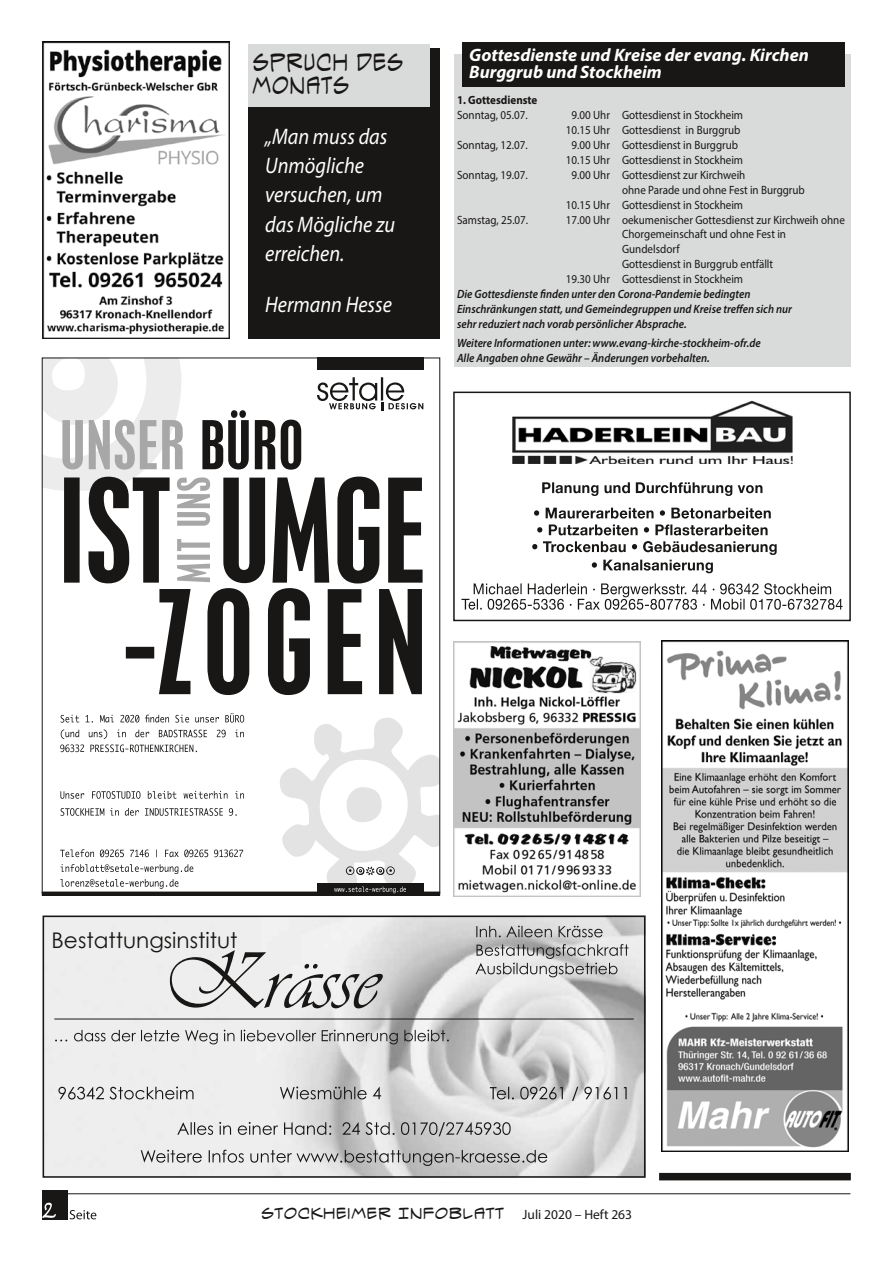
<style>
.page{position:relative;width:893px;height:1263px;background:#fff}
.page>*{position:absolute;margin:0;border:0;box-sizing:border-box;transform-origin:0 0}
.t1{font:83.25px "Vivaldii";color:#181716}
.t2{font:25.5px/22.5px "Spectre Verde BB";color:#181716;scale:.82 1}
.t3{font:italic 22.5px/29.2px "Myriad Pro";color:#fff;scale:.9 1}
.t4{font:21.6px "Century Gothic";color:#181716}
.t5{font:italic 700 18px/16.5px "Myriad Pro";color:#fff}
.t6{font:16.5px "Spectre Verde BB";color:#181716}
.t7{font:12px/15px "Myriad Pro";color:#181716;text-align:center;scale:.92 1}
.t8{font:italic 600 12px/15px "Myriad Pro";color:#181716;scale:.92 1}
.t9{font:700 12px "Myriad Pro";color:#181716;scale:.92 1}
.s1{font-family:"Myriad Pro";font-size:13.5px}
</style>
<div class="page">
<hr style="left:43px;top:1193px;width:807px;height:1px;background:#181716">
<div style="left:43px;top:1190px;width:25px;height:30px;background:#181716"></div>
<svg style="left:70px;top:1210px;width:26px;height:9px"></svg>
<svg style="left:42px;top:1203px;width:14px;height:15px"></svg>
<div style="left:454px;top:54px;width:396px;height:313px;background:#d9dada"></div>
<div style="left:462px;top:43px;width:383px;height:44px;background:#181716"></div>
<div style="left:248px;top:49px;width:191px;height:290px;background:#181716"></div>
<div style="left:248px;top:44px;width:181px;height:62px;background:#d9dada"></div>
<img style="left:46px;top:918px;width:596px;height:257px">
<svg style="left:475px;top:944px;width:154px;height:33px"></svg>
<svg style="left:476px;top:926px;width:127px;height:11px"></svg>
<hr style="left:54px;top:1019px;width:580px;height:1px;background:#181716">
<svg style="left:55px;top:1030px;width:394px;height:14px"></svg>
<svg style="left:141px;top:1150px;width:406px;height:16px"></svg>
<svg style="left:177px;top:1122px;width:334px;height:14px"></svg>
<svg style="left:58px;top:1086px;width:569px;height:15px"></svg>
<div style="left:43px;top:915px;width:602px;height:263px;border:2px solid #181716"></div>
<img style="left:42px;top:41px;width:187px;height:298px">
<img style="left:661px;top:641px;width:187px;height:510px">
<img style="left:453px;top:641px;width:187px;height:255px">
<svg style="left:61px;top:808px;width:176px;height:8px"></svg>
<svg style="left:60px;top:791px;width:184px;height:8px"></svg>
<svg style="left:60px;top:729px;width:184px;height:23px"></svg>
<svg style="left:61px;top:713px;width:183px;height:10px"></svg>
<div style="left:42px;top:891px;width:398px;height:5px;background:#181716"></div>
<svg style="left:60px;top:864px;width:133px;height:25px"></svg>
<svg style="left:60px;top:849px;width:183px;height:8px"></svg>
<svg style="left:280px;top:718px;width:160px;height:176px"></svg>
<svg style="left:42px;top:358px;width:381px;height:337px"></svg>
<div style="left:453px;top:392px;width:398px;height:229px;border:2px solid #181716"></div>
<img style="left:512px;top:400px;width:280px;height:64px">
<svg style="left:461px;top:583px;width:381px;height:27px"></svg>
<svg style="left:532px;top:541px;width:245px;height:32px"></svg>
<svg style="left:534px;top:508px;width:237px;height:27px"></svg>
<svg style="left:542px;top:482px;width:220px;height:14px"></svg>
<div style="left:659px;top:1173px;width:192px;height:7px;background:#181716"></div>
<h2 class="t2" style="left:252px;top:51px;width:186px">SPRUCH DES<br>MONATS</h2>
<h3 class="t3" style="left:265px;top:122px;width:146px">„Man muss das<br>Unmögliche versuchen, um das Mögliche zu erreichen.</h3>
<h3 class="t3" style="left:265px;top:289px;width:142px">Hermann Hesse</h3>
<h3 class="t5" style="left:469px;top:46px;width:341px">Gottesdienste und Kreise der evang. Kirchen<br>Burggrub und Stockheim</h3>
<p class="t9" style="left:457px;top:92px;width:89px">1. Gottesdienste</p>
<p class="t7" style="left:457px;top:107px;width:78px">Sonntag, 05.07.</p>
<p class="t7" style="left:566px;top:107px;width:194px">9.00 Uhr Gottesdienst in Stockheim<br>10.15 Uhr Gottesdienst in Burggrub</p>
<p class="t7" style="left:457px;top:137px;width:78px">Sonntag, 12.07.</p>
<p class="t7" style="left:566px;top:137px;width:194px">9.00 Uhr Gottesdienst in Burggrub<br>10.15 Uhr Gottesdienst in Stockheim</p>
<p class="t7" style="left:457px;top:167px;width:78px">Sonntag, 19.07.</p>
<p class="t7" style="left:572px;top:167px;width:190px">9.00 Uhr Gottesdienst zur Kirchweih</p>
<p class="t7" style="left:622px;top:182px;width:200px">ohne Parade und ohne Fest in Burggrub</p>
<p class="t7" style="left:566px;top:197px;width:194px">10.15 Uhr Gottesdienst in Stockheim</p>
<p class="t7" style="left:457px;top:212px;width:79px">Samstag, 25.07.</p>
<p class="t7" style="left:566px;top:212px;width:305px">17.00 Uhr oekumenischer Gottesdienst zur Kirchweih ohne</p>
<p class="t7" style="left:622px;top:227px;width:180px">Chorgemeinschaft und ohne Fest in</p>
<p class="t7" style="left:622px;top:242px;width:64px">Gundelsdorf</p>
<p class="t7" style="left:622px;top:257px;width:166px">Gottesdienst in Burggrub entfällt</p>
<p class="t7" style="left:566px;top:272px;width:194px">19.30 Uhr Gottesdienst in Stockheim</p>
<p class="t8" style="left:457px;top:286px;width:366px">Die Gottesdienste finden unter den Corona-Pandemie bedingten<br>Einschränkungen statt, und Gemeindegruppen und Kreise treffen sich nur sehr reduziert nach vorab persönlicher Absprache.</p>
<p class="t8" style="left:457px;top:336px;width:332px">Weitere Informationen unter: www.evang-kirche-stockheim-ofr.de<br>Alle Angaben ohne Gewähr – Änderungen vorbehalten.</p>
<h3 class="t4" style="left:52px;top:927px;width:187px">Bestattungsinstitut</h3>
<h1 class="t1" style="left:161px;top:933px;width:219px">Krässe</h1>
<h3 class="t6" style="left:261px;top:1205px;width:373px">STOCKHEIMER INFOBLATT <span class="s1">Juli 2020 – Heft 263</span></h3>
</div>
